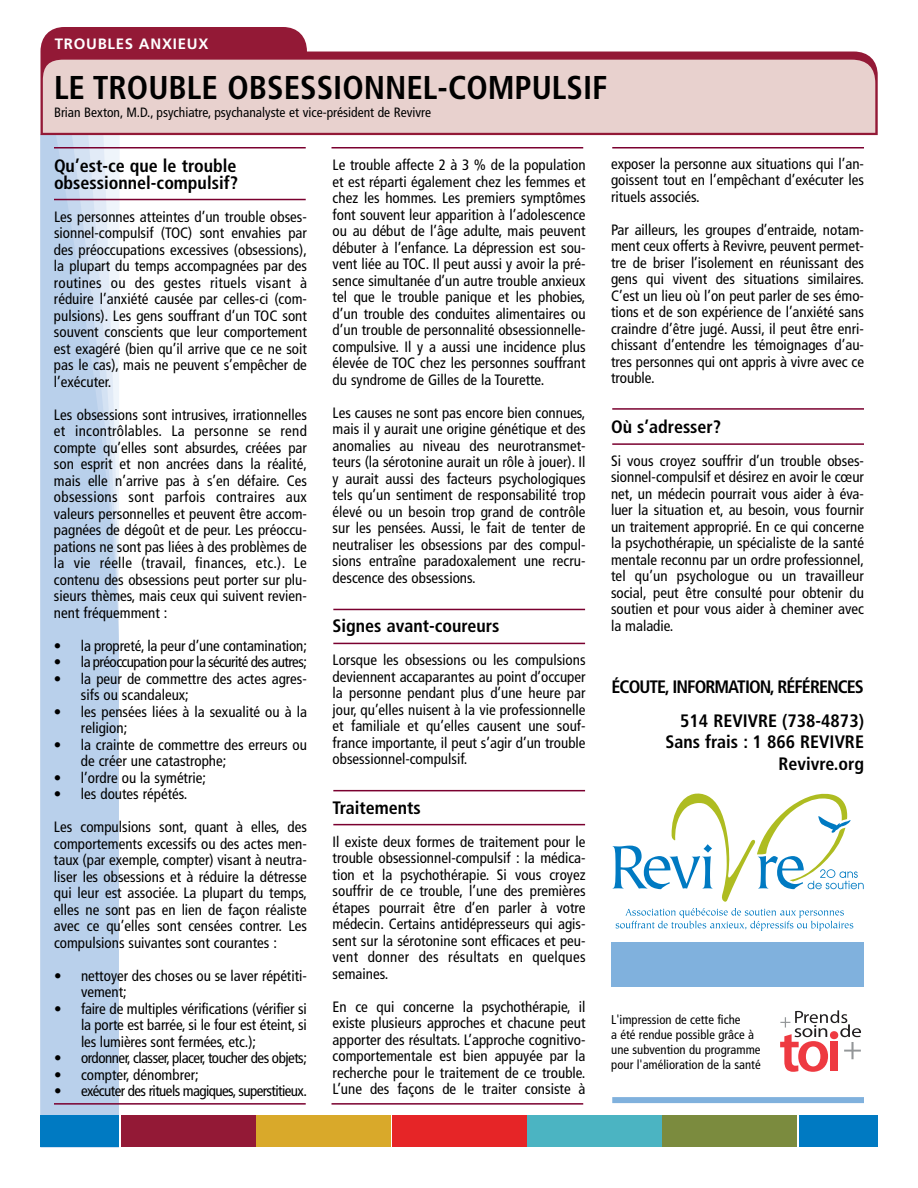
<style>
.page{position:relative;width:918px;height:1188px;background:#fff}
.page>*{position:absolute;margin:0;border:0;box-sizing:border-box;transform-origin:0 0}
.t1{font:700 condensed 33px "Frutiger";color:#000}
.t2{font:700 condensed 18px/16.5px "Frutiger";color:#000}
.t3{font:700 condensed 18px/33.9px "Frutiger";letter-spacing:-.05em;color:#000;text-align:right}
.t4{font:condensed 15px/16.5px "Frutiger";color:#000;text-align:justify}
.t5{font:condensed 15px "Frutiger";letter-spacing:-.035em;color:#000}
.t6{font:condensed 15px "Frutiger";letter-spacing:-.04em;color:#000}
.t7{font:700 15px "Frutiger";letter-spacing:.05em;color:#fff}
.t8{font:condensed 13.5px "Frutiger";color:#000}
.t9{font:condensed 12.75px/15.3px "Frutiger";color:#000}
</style>
<div class="page">
<svg style="left:40px;top:135px;width:79px;height:1012px;background:#bed3ec"></svg>
<div style="left:41px;top:1116px;width:78px;height:31px;background:#007ac2"></div>
<div style="left:121px;top:1116px;width:134px;height:31px;background:#931936"></div>
<div style="left:256px;top:1116px;width:135px;height:31px;background:#d9a92a"></div>
<div style="left:392px;top:1116px;width:134px;height:31px;background:#e62527"></div>
<div style="left:527px;top:1116px;width:135px;height:31px;background:#4bb4c2"></div>
<div style="left:663px;top:1116px;width:134px;height:31px;background:#7b8b3e"></div>
<div style="left:799px;top:1116px;width:79px;height:31px;background:#007ac2"></div>
<svg style="left:40px;top:27px;width:838px;height:108px"></svg>
<div style="left:43px;top:60px;width:832px;height:73px;background:#e8d1ce"></div>
<hr style="left:54px;top:147px;width:252px;height:1px;background:#7a002f">
<hr style="left:332px;top:147px;width:251px;height:1px;background:#7a002f">
<hr style="left:612px;top:147px;width:252px;height:1px;background:#7a002f">
<hr style="left:54px;top:1103px;width:252px;height:2px;background:#7a002f">
<hr style="left:332px;top:1103px;width:251px;height:2px;background:#7a002f">
<hr style="left:333px;top:609px;width:252px;height:1px;background:#7a002f">
<hr style="left:333px;top:643px;width:252px;height:1px;background:#7a002f">
<hr style="left:333px;top:790px;width:252px;height:1px;background:#7a002f">
<hr style="left:333px;top:824px;width:252px;height:1px;background:#7a002f">
<hr style="left:54px;top:199px;width:252px;height:1px;background:#7a002f">
<hr style="left:612px;top:408px;width:252px;height:2px;background:#7a002f">
<hr style="left:612px;top:443px;width:252px;height:2px;background:#7a002f">
<svg style="left:616px;top:908px;width:237px;height:23px"></svg>
<svg style="left:613px;top:794px;width:251px;height:108px"></svg>
<div style="left:612px;top:1097px;width:252px;height:6px;background:#80b1dd"></div>
<div style="left:611px;top:942px;width:253px;height:44px;background:#80b1dd"></div>
<svg style="left:780px;top:1010px;width:81px;height:62px"></svg>
<p class="t7" style="left:55px;top:38px;width:155px">TROUBLES ANXIEUX</p>
<h1 class="t1" style="left:54px;top:74px;width:555px">LE TROUBLE OBSESSIONNEL-COMPULSIF</h1>
<p class="t8" style="left:54px;top:107px;width:379px">Brian Bexton, M.D., psychiatre, psychanalyste et vice-président de Revivre</p>
<p class="t2" style="left:54px;top:159px;width:186px">Qu’est-ce que le trouble obsessionnel-compulsif?</p>
<p class="t4" style="left:54px;top:210px;width:254px">Les personnes atteintes d’un trouble obses&shy;sionnel-compulsif (TOC) sont envahies par des préoccupations excessives (obsessions), la plupart du temps accompagnées par des routines ou des gestes rituels visant à réduire l’anxiété causée par celles-ci (com&shy;pulsions). Les gens souffrant d’un TOC sont souvent conscients que leur comportement est exagéré (bien qu’il arrive que ce ne soit pas le cas), mais ne peuvent s’empêcher de l’exécuter.</p>
<p class="t4" style="left:54px;top:408px;width:254px">Les obsessions sont intrusives, irrationnelles et incontrôlables. La personne se rend compte qu’elles sont absurdes, créées par son esprit et non ancrées dans la réalité, mais elle n’arrive pas à s’en défaire. Ces obsessions sont parfois contraires aux valeurs personnelles et peuvent être accom&shy;pagnées de dégoût et de peur. Les préoccu&shy;pations ne sont pas liées à des problèmes de la vie réelle (travail, finances, etc.). Le contenu des obsessions peut porter sur plu&shy;sieurs thèmes, mais ceux qui suivent revien&shy;nent fréquemment :</p>
<p class="t4" style="left:54px;top:639px;width:254px">• la propreté, la peur d’une contamination;</p>
<p class="t5" style="left:54px;top:656px;width:254px">• la préoccupation pour la sécurité des autres;</p>
<p class="t4" style="left:81px;top:672px;width:227px;text-indent:-27px">• la peur de commettre des actes agres&shy;sifs ou scandaleux;</p>
<p class="t4" style="left:81px;top:705px;width:227px;text-indent:-27px">• les pensées liées à la sexualité ou à la religion;</p>
<p class="t4" style="left:81px;top:738px;width:227px;text-indent:-27px">• la crainte de commettre des erreurs ou de créer une catastrophe;</p>
<p class="t4" style="left:54px;top:771px;width:154px">• l’ordre ou la symétrie;</p>
<p class="t4" style="left:54px;top:787px;width:135px">• les doutes répétés.</p>
<p class="t4" style="left:54px;top:820px;width:254px">Les compulsions sont, quant à elles, des comportements excessifs ou des actes men&shy;taux (par exemple, compter) visant à neutra&shy;liser les obsessions et à réduire la détresse qui leur est associée. La plupart du temps, elles ne sont pas en lien de façon réaliste avec ce qu’elles sont censées contrer. Les compulsions suivantes sont courantes :</p>
<p class="t4" style="left:81px;top:969px;width:227px;text-indent:-27px">• nettoyer des choses ou se laver répétiti&shy;vement;</p>
<p class="t4" style="left:81px;top:1002px;width:227px;text-indent:-27px">• faire de multiples vérifications (vérifier si la porte est barrée, si le four est éteint, si les lumières sont fermées, etc.);</p>
<p class="t5" style="left:54px;top:1052px;width:254px">• ordonner, classer, placer, toucher des objets;</p>
<p class="t4" style="left:54px;top:1068px;width:146px">• compter, dénombrer;</p>
<p class="t6" style="left:54px;top:1085px;width:254px">• exécuter des rituels magiques, superstitieux.</p>
<p class="t4" style="left:611px;top:156px;width:254px">exposer la personne aux situations qui l’an&shy;goissent tout en l’empêchant d’exécuter les rituels associés.</p>
<p class="t4" style="left:611px;top:222px;width:254px">Par ailleurs, les groupes d’entraide, notam&shy;ment ceux offerts à Revivre, peuvent permet&shy;tre de briser l’isolement en réunissant des gens qui vivent des situations similaires.<br>C’est un lieu où l’on peut parler de ses émo&shy;tions et de son expérience de l’anxiété sans craindre d’être jugé. Aussi, il peut être enri&shy;chissant d’entendre les témoignages d’au&shy;tres personnes qui ont appris à vivre avec ce trouble.</p>
<p class="t2" style="left:611px;top:420px;width:112px">Où s’adresser?</p>
<p class="t4" style="left:611px;top:453px;width:254px">Si vous croyez souffrir d’un trouble obses&shy;sionnel-compulsif et désirez en avoir le cœur net, un médecin pourrait vous aider à éva&shy;luer la situation et, au besoin, vous fournir un traitement approprié. En ce qui concerne la psychothérapie, un spécialiste de la santé mentale reconnu par un ordre professionnel, tel qu’un psychologue ou un travailleur social, peut être consulté pour obtenir du soutien et pour vous aider à cheminer avec la maladie.</p>
<p class="t4" style="left:333px;top:158px;width:254px">Le trouble affecte 2 à 3 % de la population et est réparti également chez les femmes et chez les hommes. Les premiers symptômes font souvent leur apparition à l’adolescence ou au début de l’âge adulte, mais peuvent débuter à l’enfance. La dépression est sou&shy;vent liée au TOC. Il peut aussi y avoir la pré&shy;sence simultanée d’un autre trouble anxieux tel que le trouble panique et les phobies, d’un trouble des conduites alimentaires ou d’un trouble de personnalité obsessionnelle&shy;compulsive. Il y a aussi une incidence plus élevée de TOC chez les personnes souffrant du syndrome de Gilles de la Tourette.</p>
<p class="t4" style="left:333px;top:405px;width:254px">Les causes ne sont pas encore bien connues, mais il y aurait une origine génétique et des anomalies au niveau des neurotransmet&shy;teurs (la sérotonine aurait un rôle à jouer). Il y aurait aussi des facteurs psychologiques tels qu’un sentiment de responsabilité trop élevé ou un besoin trop grand de contrôle sur les pensées. Aussi, le fait de tenter de neutraliser les obsessions par des compul&shy;sions entraîne paradoxalement une recru&shy;descence des obsessions.</p>
<p class="t2" style="left:333px;top:619px;width:168px">Signes avant-coureurs</p>
<p class="t4" style="left:333px;top:653px;width:254px">Lorsque les obsessions ou les compulsions deviennent accaparantes au point d’occuper la personne pendant plus d’une heure par jour, qu’elles nuisent à la vie professionnelle et familiale et qu’elles causent une souf&shy;france importante, il peut s’agir d’un trouble obsessionnel-compulsif.</p>
<p class="t2" style="left:333px;top:800px;width:90px">Traitements</p>
<p class="t4" style="left:333px;top:834px;width:254px">Il existe deux formes de traitement pour le trouble obsessionnel-compulsif : la médica&shy;tion et la psychothérapie. Si vous croyez souffrir de ce trouble, l’une des premières étapes pourrait être d’en parler à votre médecin. Certains antidépresseurs qui agis&shy;sent sur la sérotonine sont efficaces et peu&shy;vent donner des résultats en quelques semaines.</p>
<p class="t4" style="left:333px;top:999px;width:254px">En ce qui concerne la psychothérapie, il existe plusieurs approches et chacune peut apporter des résultats. L’approche cognitivo&shy;comportementale est bien appuyée par la recherche pour le traitement de ce trouble.<br>L’une des façons de le traiter consiste à</p>
<p class="t3" style="left:612px;top:671px;width:254px">ÉCOUTE, INFORMATION, RÉFÉRENCES<br>514 REVIVRE (738-4873)</p>
<p class="t2" style="left:665px;top:733px;width:200px;line-height:21.6px;text-align:right">Sans frais : 1 866 REVIVRE<br>Revivre.org</p>
<p class="t9" style="left:611px;top:1012px;width:151px">L'impression de cette fiche<br>a été rendue possible grâce à une subvention du programme pour l'amélioration de la santé</p>
</div>
